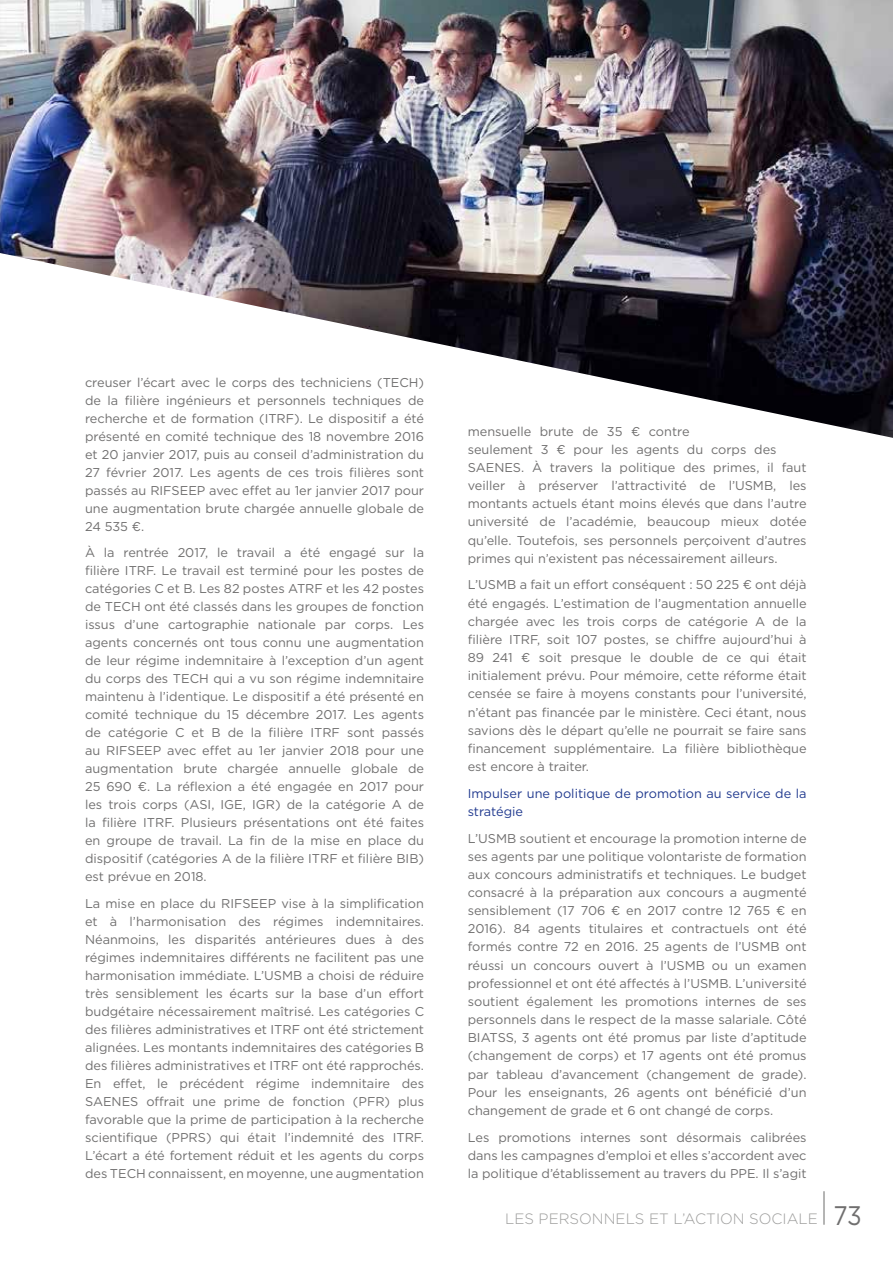
<style>
.page{position:relative;width:893px;height:1263px;background:#fff}
.page>*{position:absolute;margin:0;border:0;box-sizing:border-box;transform-origin:0 0}
.t1{font:300 15px "Gotham";color:#9d9d9c}
.t2{font:12.75px/18px "Gotham";color:#706f6f;text-align:justify}
.t3{font:12.75px/18.1px "Gotham";color:#213a8f}
.s1{font-weight:400;font-size:26.85px;color:#706f6f}
</style>
<div class="page">
<hr style="left:823px;top:1191px;width:2px;height:34px;background:#9d9d9c">
<img style="left:0;top:0;width:893px;height:438px">
<p class="t2" style="left:85px;top:373px;width:341px">creuser l’écart avec le corps des techniciens (TECH) de la filière ingénieurs et personnels techniques de recherche et de formation (ITRF). Le dispositif a été présenté en comité technique des 18 novembre 2016 et 20 janvier 2017, puis au conseil d’administration du 27 février 2017. Les agents de ces trois filières sont passés au RIFSEEP avec effet au 1er janvier 2017 pour une augmentation brute chargée annuelle globale de 24 535 €.</p>
<p class="t2" style="left:85px;top:543px;width:341px">À la rentrée 2017, le travail a été engagé sur la filière ITRF. Le travail est terminé pour les postes de catégories C et B. Les 82 postes ATRF et les 42 postes de TECH ont été classés dans les groupes de fonction issus d’une cartographie nationale par corps. Les agents concernés ont tous connu une augmentation de leur régime indemnitaire à l’exception d’un agent du corps des TECH qui a vu son régime indemnitaire maintenu à l’identique. Le dispositif a été présenté en comité technique du 15 décembre 2017. Les agents de catégorie C et B de la filière ITRF sont passés au RIFSEEP avec effet au 1er janvier 2018 pour une augmentation brute chargée annuelle globale de 25 690 €. La réflexion a été engagée en 2017 pour les trois corps (ASI, IGE, IGR) de la catégorie A de la filière ITRF. Plusieurs présentations ont été faites en groupe de travail. La fin de la mise en place du dispositif (catégories A de la filière ITRF et filière BIB) est prévue en 2018.</p>
<p class="t2" style="left:85px;top:894px;width:341px">La mise en place du RIFSEEP vise à la simplification et à l’harmonisation des régimes indemnitaires.<br>Néanmoins, les disparités antérieures dues à des régimes indemnitaires différents ne facilitent pas une harmonisation immédiate. L’USMB a choisi de réduire très sensiblement les écarts sur la base d’un effort budgétaire nécessairement maîtrisé. Les catégories C des filières administratives et ITRF ont été strictement alignées. Les montants indemnitaires des catégories B des filières administratives et ITRF ont été rapprochés.<br>En effet, le précédent régime indemnitaire des SAENES offrait une prime de fonction (PFR) plus favorable que la prime de participation à la recherche scientifique (PPRS) qui était l’indemnité des ITRF.<br>L’écart a été fortement réduit et les agents du corps des TECH connaissent, en moyenne, une augmentation</p>
<p class="t2" style="left:468px;top:422px;width:340px;text-align:left">mensuelle brute de 35 € contre<br>seulement 3 € pour les agents du corps des SAENES. À travers la politique des primes, il faut veiller à préserver l’attractivité de l’USMB, les montants actuels étant moins élevés que dans l’autre université de l’académie, beaucoup mieux dotée qu’elle. Toutefois, ses personnels perçoivent d’autres primes qui n’existent pas nécessairement ailleurs.</p>
<p class="t2" style="left:468px;top:576px;width:340px">L’USMB a fait un effort conséquent : 50 225 € ont déjà été engagés. L’estimation de l’augmentation annuelle chargée avec les trois corps de catégorie A de la filière ITRF, soit 107 postes, se chiffre aujourd’hui à 89 241 € soit presque le double de ce qui était initialement prévu. Pour mémoire, cette réforme était censée se faire à moyens constants pour l’université, n’étant pas financée par le ministère. Ceci étant, nous savions dès le départ qu’elle ne pourrait se faire sans financement supplémentaire. La filière bibliothèque est encore à traiter.</p>
<p class="t3" style="left:468px;top:784px;width:340px">Impulser une politique de promotion au service de la stratégie</p>
<p class="t2" style="left:468px;top:829px;width:340px">L’USMB soutient et encourage la promotion interne de ses agents par une politique volontariste de formation aux concours administratifs et techniques. Le budget consacré à la préparation aux concours a augmenté sensiblement (17 706 € en 2017 contre 12 765 € en 2016). 84 agents titulaires et contractuels ont été formés contre 72 en 2016. 25 agents de l’USMB ont réussi un concours ouvert à l’USMB ou un examen professionnel et ont été affectés à l’USMB. L’université soutient également les promotions internes de ses personnels dans le respect de la masse salariale. Côté BIATSS, 3 agents ont été promus par liste d’aptitude (changement de corps) et 17 agents ont été promus par tableau d’avancement (changement de grade).<br>Pour les enseignants, 26 agents ont bénéficié d’un changement de grade et 6 ont changé de corps.</p>
<p class="t2" style="left:468px;top:1128px;width:340px">Les promotions internes sont désormais calibrées dans les campagnes d’emploi et elles s’accordent avec la politique d’établissement au travers du PPE. Il s’agit</p>
<p class="t1" style="left:505px;top:1209px;width:358px">LES PERSONNELS ET L’ACTION SOCIALE <span class="s1">73</span></p>
</div>
